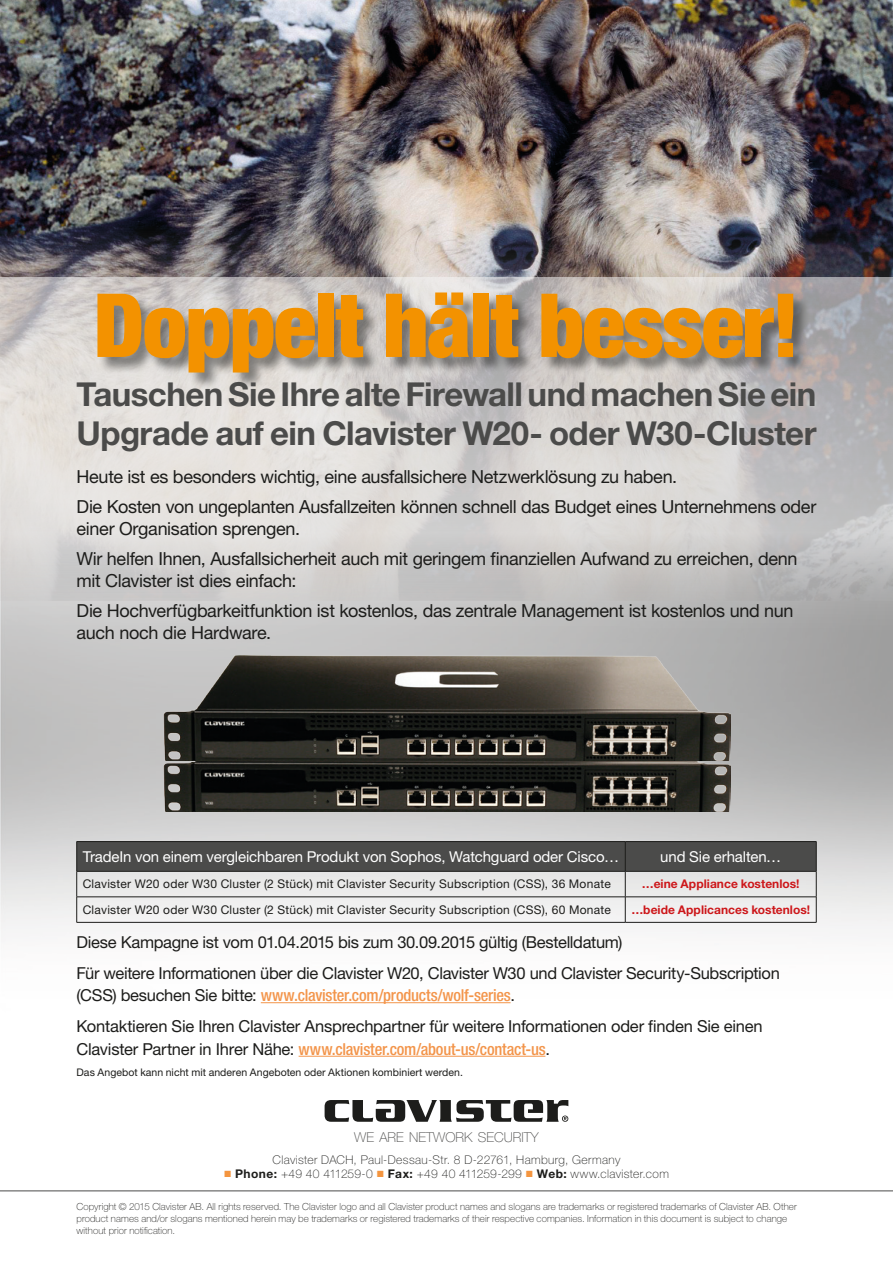
<style>
.page{position:relative;width:893px;height:1263px;background:#fff}
.page>*{position:absolute;margin:0;border:0;box-sizing:border-box;transform-origin:0 0}
.t1{font:900 condensed 88.5px "Helvetica Neue LT Std";letter-spacing:-.02em;color:#f39200}
.EN-cla-fly-heading-1{font:700 33px/39.6px "Helvetica Neue LT Std";letter-spacing:-.015em;color:#4b4b4a}
.EN-cla-fly-body{font:18px/21.6px "Helvetica Neue LT Std";letter-spacing:-.02em;color:#1d1d1b}
.EN-cla-fly-body-2{font:16.5px/22.5px "Helvetica Neue LT Std";letter-spacing:-.02em;color:#1d1d1b}
.EN-cla-fly-body-3{font:15px "Helvetica Neue LT Std";letter-spacing:-.01em;color:#fff}
.t2{font:100 13.65px "Helvetica Neue LT Std";color:#4b4b4a}
.EN-cla-fly-body-4{font:12px "Helvetica Neue LT Std";letter-spacing:.025em;color:#1d1d1b}
.EN-cla-address-text{font:100 12px "Helvetica Neue LT Std";letter-spacing:.03em;color:#1d1d1b}
.EN-cla-fly-body-5{font:700 12px "Helvetica Neue LT Std";letter-spacing:.005em;color:#cd171a}
.EN-cla-fly-small-bod{font:10.5px "Helvetica Neue LT Std";letter-spacing:.005em;color:#1d1d1b}
.EN-cla-copyright-tex{font:100 9.75px/11.7px "Helvetica Neue LT Std";letter-spacing:.01em;color:#1d1d1b}
.s1{font-weight:500;font-stretch:condensed;color:#f3954b}
.s2{font-family:"Menlo";font-weight:400;color:#f4953f}
.s3{font-weight:700}
</style>
<div class="page">
<img style="left:0;top:649px;width:893px;height:471px">
<svg style="left:325px;top:1100px;width:243px;height:22px"></svg>
<hr style="left:0;top:1190px;width:893px;height:1px;background:#4b4b4a">
<img style="left:0;top:0;width:893px;height:277px">
<svg style="left:0;top:277px;width:893px;height:372px;background:#cecccb"></svg>
<hr style="left:261px;top:1002px;width:250px;height:1px;background:#f3954b">
<hr style="left:299px;top:1056px;width:246px;height:1px;background:#f3954b">
<img style="left:163px;top:761px;width:567px;height:51px">
<img style="left:163px;top:656px;width:567px;height:105px">
<svg style="left:76px;top:841px;width:741px;height:81px"></svg>
<hr style="left:77px;top:922px;width:548px;height:1px;background:#1d1d1b">
<hr style="left:625px;top:922px;width:191px;height:1px;background:#1d1d1b">
<div style="left:98px;top:293px;width:712px;height:96px;background:#1d1d1b;opacity:.5"></div>
<p class="t1" style="left:94px;top:271px;width:707px">Doppelt hält besser!</p>
<p class="EN-cla-fly-heading-1" style="left:77px;top:373px;width:741px">Tauschen Sie Ihre alte Firewall und machen Sie ein<br>Upgrade auf ein Clavister W20- oder W30-Cluster</p>
<p class="EN-cla-fly-body" style="left:77px;top:466px;width:602px">Heute ist es besonders wichtig, eine ausfallsichere Netzwerklösung zu haben.</p>
<p class="EN-cla-fly-body" style="left:77px;top:496px;width:741px">Die Kosten von ungeplanten Ausfallzeiten können schnell das Budget eines Unternehmens oder einer Organisation sprengen.</p>
<p class="EN-cla-fly-body" style="left:77px;top:548px;width:723px">Wir helfen Ihnen, Ausfallsicherheit auch mit geringem finanziellen Aufwand zu erreichen, denn mit Clavister ist dies einfach:</p>
<p class="EN-cla-fly-body" style="left:77px;top:599px;width:718px;line-height:22.5px">Die Hochverfügbarkeitfunktion ist kostenlos, das zentrale Management ist kostenlos und nun auch noch die Hardware.</p>
<p class="EN-cla-fly-body-3" style="left:83px;top:847px;width:538px">TradeIn von einem vergleichbaren Produkt von Sophos, Watchguard oder Cisco…</p>
<p class="EN-cla-fly-body-3" style="left:660px;top:847px;width:122px">und Sie erhalten…</p>
<p class="EN-cla-fly-body-4" style="left:83px;top:877px;width:530px">Clavister W20 oder W30 Cluster (2 Stück) mit Clavister Security Subscription (CSS), 36 Monate</p>
<p class="EN-cla-fly-body-5" style="left:642px;top:877px;width:159px">…eine Appliance kostenlos!</p>
<p class="EN-cla-fly-body-4" style="left:83px;top:902px;width:530px">Clavister W20 oder W30 Cluster (2 Stück) mit Clavister Security Subscription (CSS), 60 Monate</p>
<p class="EN-cla-fly-body-5" style="left:631px;top:902px;width:180px">…beide Applicances kostenlos!</p>
<p class="EN-cla-fly-body-2" style="left:77px;top:930px;width:547px">Diese Kampagne ist vom 01.04.2015 bis zum 30.09.2015 gültig (Bestelldatum)</p>
<p class="EN-cla-fly-body-2" style="left:77px;top:961px;width:705px">Für weitere Informationen über die Clavister W20, Clavister W30 und Clavister Security-Subscription (CSS) besuchen Sie bitte: <span class="s1">www.clavister.com/products/wolf-series</span>.</p>
<p class="EN-cla-fly-body-2" style="left:77px;top:1015px;width:688px">Kontaktieren Sie Ihren Clavister Ansprechpartner für weitere Informationen oder finden Sie einen<br>Clavister Partner in Ihrer Nähe: <span class="s1">www.clavister.com/about-us/contact-us</span>.</p>
<p class="EN-cla-fly-small-bod" style="left:77px;top:1066px;width:388px">Das Angebot kann nicht mit anderen Angeboten oder Aktionen kombiniert werden.</p>
<p class="t2" style="left:354px;top:1129px;width:186px">WE ARE NETWORK SECURITY</p>
<p class="EN-cla-address-text" style="left:273px;top:1152px;width:349px">Clavister DACH, Paul-Dessau-Str. 8 D-22761, Hamburg, Germany</p>
<p class="EN-cla-address-text" style="left:224px;top:1167px;width:446px"><span class="s2">◼</span> <span class="s3">Phone:</span> +49 40 411259-0 <span class="s2">◼</span> <span class="s3">Fax:</span> +49 40 411259-299 <span class="s2">◼</span> <span class="s3">Web:</span> www.clavister.com</p>
<p class="EN-cla-copyright-tex" style="left:77px;top:1201px;width:722px">Copyright © 2015 Clavister AB. All rights reserved. The Clavister logo and all Clavister product names and slogans are trademarks or registered trademarks of Clavister AB. Other product names and/or slogans mentioned herein may be trademarks or registered trademarks of their respective companies. Information in this document is subject to change without prior notification.</p>
</div>
